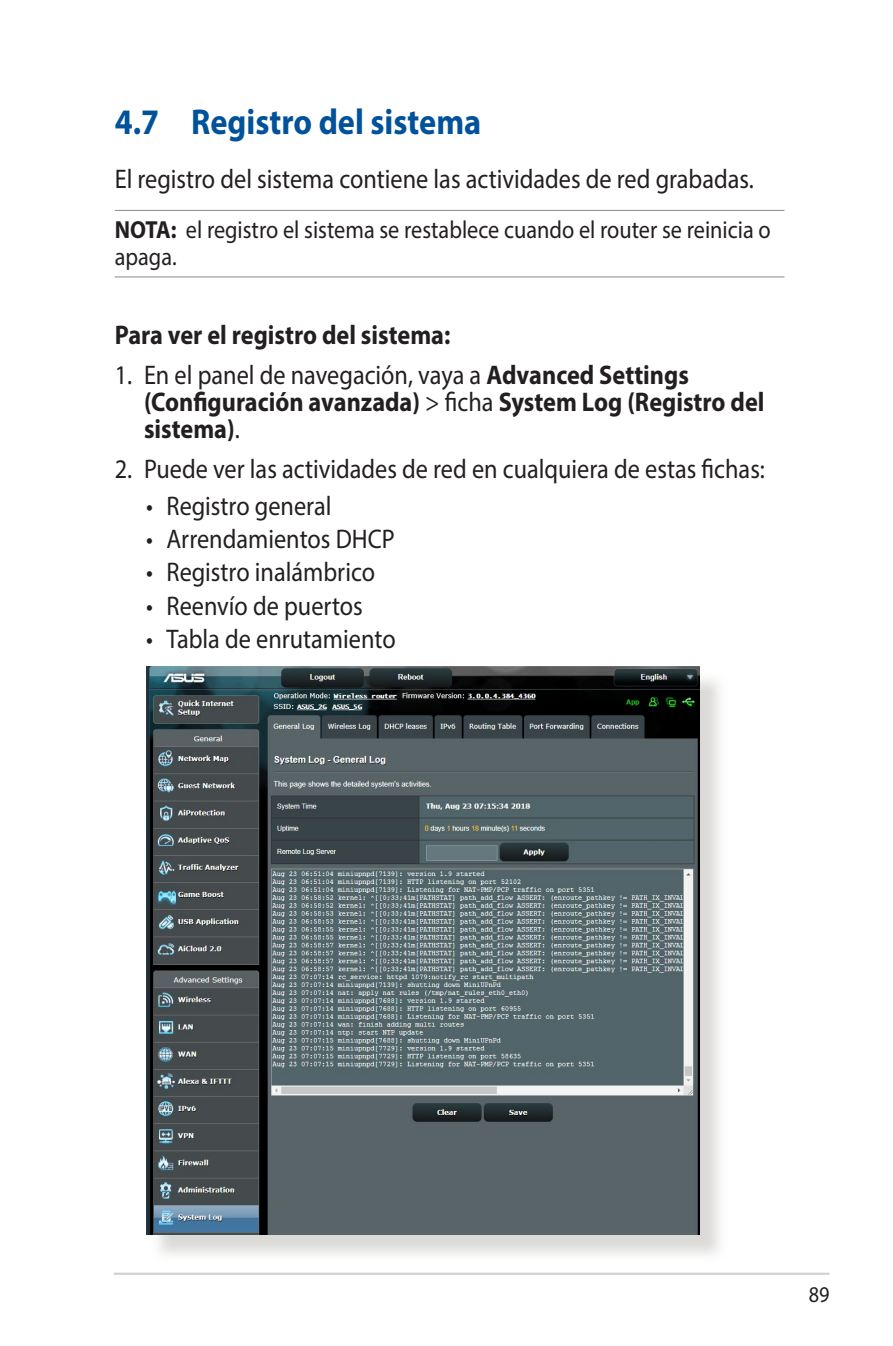
<style>
.page{position:relative;width:893px;height:1346px;background:#fff}
.page>*{position:absolute;margin:0;border:0;box-sizing:border-box;transform-origin:0 0}
.t1{font:700 36px "Myriad Pro";color:#01529a;scale:.9 1}
.t2{font:27px "Myriad Pro";color:#231f20;scale:.9 1}
.t3{font:700 27px/27px "Myriad Pro";color:#231f20;scale:.9 1}
.t4{font:24.75px/27px "Myriad Pro";color:#231f20;scale:.9 1}
.t5{font:22.5px "Myriad Pro";color:#231f20;scale:.9 1}
.s1{font-weight:700}
.s2{font-weight:400}
</style>
<div class="page">
<hr style="left:114px;top:1272px;width:715px;height:3px;background:#d1d2d4">
<hr style="left:115px;top:210px;width:669px;height:1px;background:#939598">
<hr style="left:115px;top:276px;width:669px;height:1px;background:#939598">
<div style="left:150px;top:670px;width:577px;height:593px;background:#cfcecb;opacity:.75"></div>
<img style="left:147px;top:667px;width:553px;height:568px">
<h1 class="t1" style="left:115px;top:98px;width:409px">4.7 Registro del sistema</h1>
<p class="t2" style="left:115px;top:163px;width:712px">El registro del sistema contiene las actividades de red grabadas.</p>
<p class="t4" style="left:115px;top:216px;width:730px"><span class="s1">NOTA:</span> el registro el sistema se restablece cuando el router se reinicia o apaga.</p>
<p class="t3" style="left:115px;top:321px;width:374px">Para ver el registro del sistema:</p>
<p class="t3" style="left:144px;top:361px;width:691px;text-indent:-29px"><span class="s2">1. En el panel de navegación, vaya a</span> Advanced Settings (Configuración avanzada) <span class="s2">&gt; ficha</span> System Log (Registro del sistema)<span class="s2">.</span></p>
<p class="t2" style="left:115px;top:452px;width:724px">2. Puede ver las actividades de red en cualquiera de estas fichas:</p>
<p class="t2" style="left:146px;top:489px;width:207px">• Registro general</p>
<p class="t2" style="left:146px;top:522px;width:278px">• Arrendamientos DHCP</p>
<p class="t2" style="left:146px;top:556px;width:256px">• Registro inalámbrico</p>
<p class="t2" style="left:146px;top:589px;width:242px">• Reenvío de puertos</p>
<p class="t2" style="left:146px;top:622px;width:279px">• Tabla de enrutamiento</p>
<p class="t5" style="left:809px;top:1281px;width:25px">89</p>
</div>
